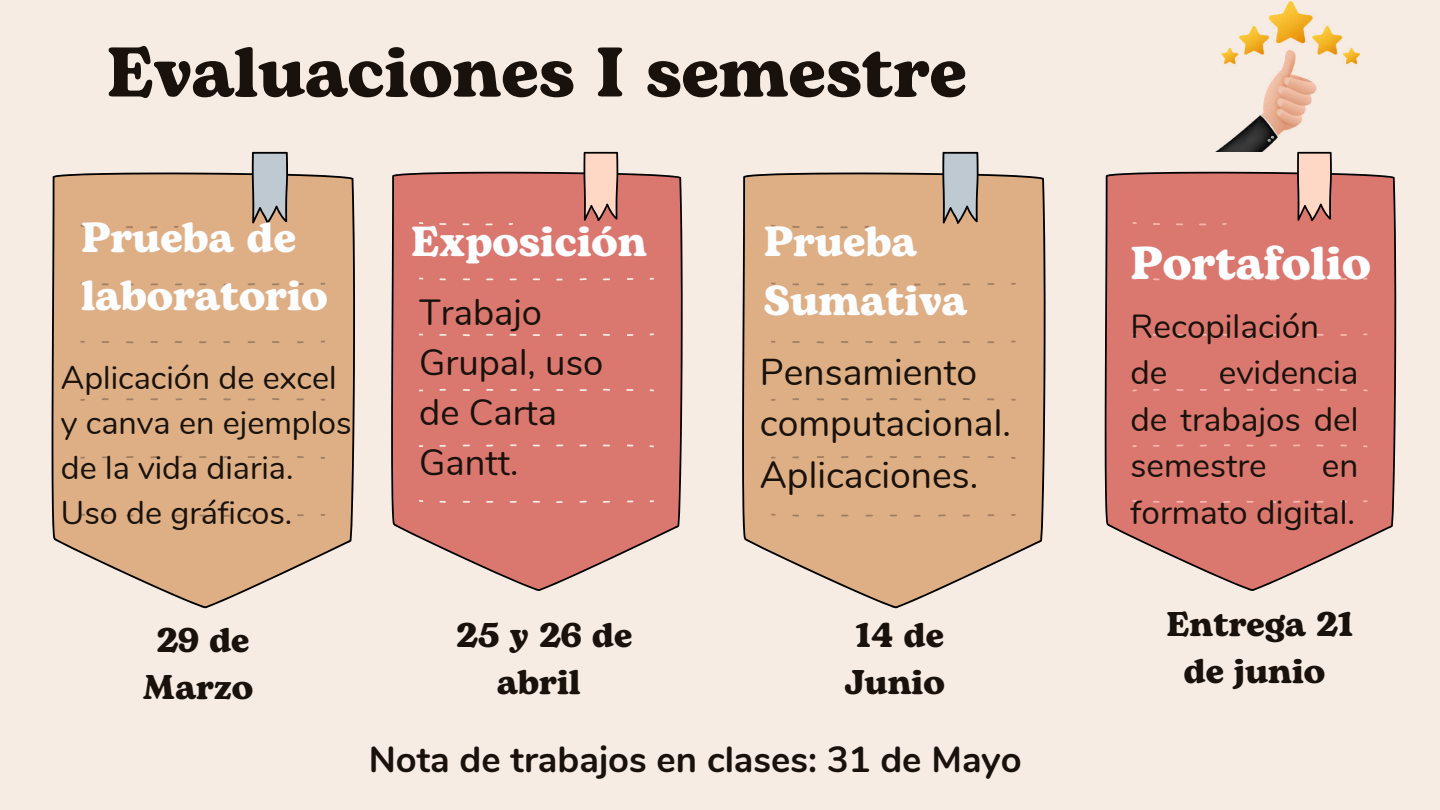
<style>
.page{position:relative;width:1440px;height:810px;background:#f6ece3}
.page>*{position:absolute;margin:0;border:0;box-sizing:border-box;transform-origin:0 0}
.t1{font:700 70px "Bogart";color:#19120c}
.t2{font:700 45.9px "Bogart";color:#fcfdff}
.t3{font:700 41.9px/58.5px "Bogart";color:#fcfdff}
.t4{font:37.3px/51.8px "Nunito";color:#19120c}
.t5{font:700 36.3px "Nunito";color:#19120c}
.t6{font:36.3px/50.2px "Nunito";color:#19120c}
.t7{font:700 34.3px/47.2px "Bogart";color:#19120c;text-align:center}
.t8{font:33.3px/46.5px "Nunito";color:#19120c}
.t9{font:32.3px/45px "Nunito";color:#19120c}
</style>
<div class="page">
<svg style="left:52px;top:152px;width:303px;height:456px;background:#dbb28e"></svg>
<svg style="left:391px;top:152px;width:292px;height:439px;background:#da857c"></svg>
<svg style="left:1105px;top:152px;width:291px;height:439px;background:#d9847b"></svg>
<svg style="left:742px;top:152px;width:304px;height:456px;background:#dcb38e"></svg>
<img style="left:1215px;top:2px;width:144px;height:150px">
<h1 class="t1" style="left:107px;top:22px;width:861px">Evaluaciones I semestre</h1>
<p class="t3" style="left:81px;top:210px;width:248px">Prueba de laboratorio</p>
<p class="t9" style="left:61px;top:356px;width:292px">Aplicación de excel y canva en ejemplos de la vida diaria.<br>Uso de gráficos.</p>
<p class="t3" style="left:411px;top:214px;width:237px">Exposición</p>
<p class="t6" style="left:419px;top:288px;width:186px">Trabajo<br>Grupal, uso de Carta<br>Gantt.</p>
<p class="t3" style="left:764px;top:214px;width:205px">Prueba<br>Sumativa</p>
<p class="t4" style="left:760px;top:346px;width:253px">Pensamiento computacional.<br>Aplicaciones.</p>
<p class="t7" style="left:142px;top:618px;width:113px">29 de<br>Marzo</p>
<p class="t7" style="left:456px;top:613px;width:178px">25 y 26 de abril</p>
<p class="t7" style="left:845px;top:613px;width:102px">14 de<br>Junio</p>
<p class="t5" style="left:369px;top:735px;width:654px">Nota de trabajos en clases: 31 de Mayo</p>
<h2 class="t2" style="left:1131px;top:230px;width:242px">Portafolio</h2>
<p class="t8" style="left:1131px;top:304px;width:190px">Recopilación de</p>
<p class="t8" style="left:1131px;top:350px;width:230px;text-align:justify;text-indent:88px">evidencia de trabajos del semestre</p>
<p class="t8" style="left:1131px;top:443px;width:229px;text-align:right">en<br>formato digital.</p>
<p class="t7" style="left:1166px;top:602px;width:188px">Entrega 21 de junio</p>
</div>
